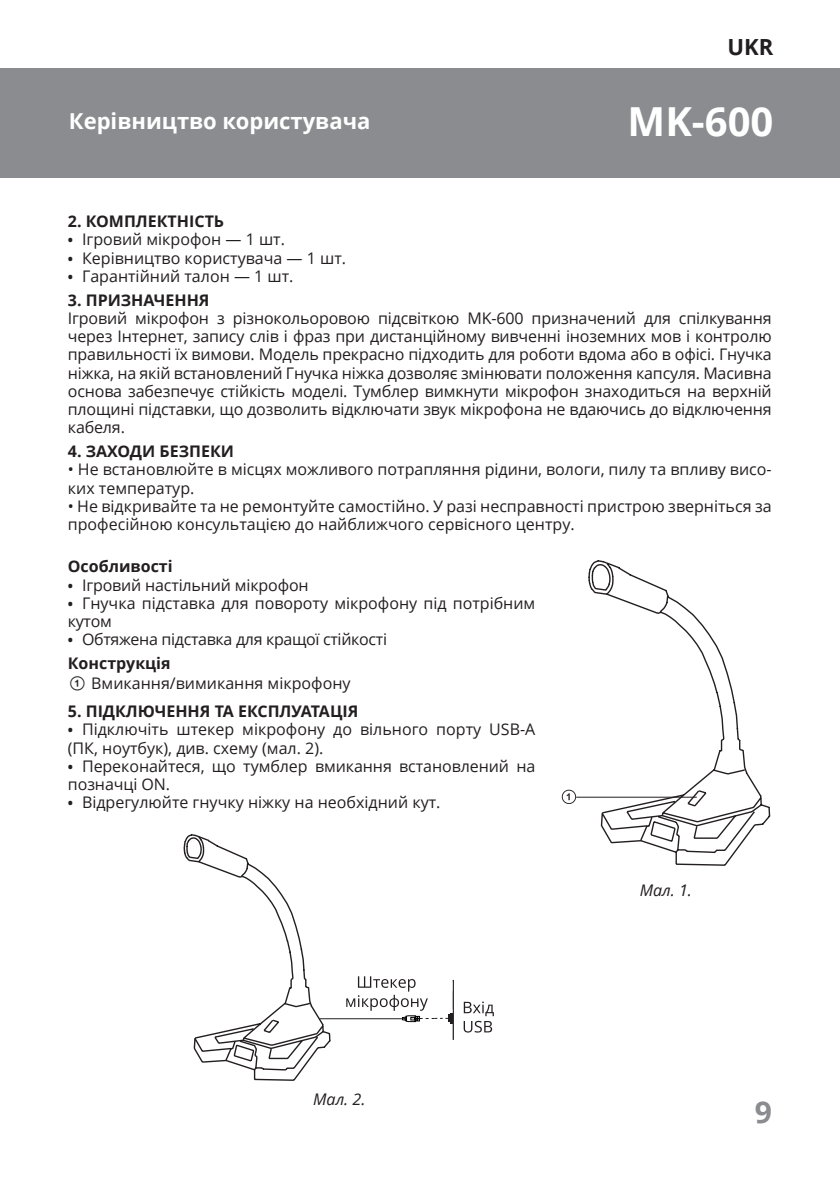
<style>
.page{position:relative;width:840px;height:1191px;background:#fff}
.page>*{position:absolute;margin:0;border:0;box-sizing:border-box;transform-origin:0 0}
.t1{font:700 40px "Open Sans";color:#fff}
.t2{font:700 30px "Open Sans";color:#8a8c8f}
.t3{font:700 22.2px "Open Sans";color:#231f20}
.t4{font:700 22px "Open Sans";color:#fff}
.t5{font:16px/18.2px "Open Sans";color:#231f20}
.t6{font:700 16px "Open Sans";color:#231f20}
.t7{font:16px/24px "Open Sans";letter-spacing:-.02em;color:#231f20}
.t8{font:italic 16px "Open Sans";color:#231f20}
.s1{font-weight:700;font-size:14px}
.s2{font-weight:700}
.s3{font-family:"SVEN"}
</style>
<div class="page">
<div style="left:0;top:68px;width:839px;height:109px;background:#8a8c8f"></div>
<svg style="left:587px;top:560px;width:184px;height:306px"></svg>
<svg style="left:561px;top:789px;width:14px;height:15px"></svg>
<hr style="left:576px;top:797px;width:120px;height:1px;background:#231f20">
<hr style="left:319px;top:1018px;width:83px;height:1px;background:#231f20">
<svg style="left:183px;top:834px;width:148px;height:247px"></svg>
<svg style="left:463px;top:1001px;width:30px;height:31px"></svg>
<svg style="left:346px;top:976px;width:107px;height:64px"></svg>
<h3 class="t3" style="left:727px;top:32px;width:47px">UKR</h3>
<h3 class="t4" style="left:69px;top:106px;width:303px">Керівництво користувача</h3>
<h1 class="t1" style="left:627px;top:94px;width:147px">MK-600</h1>
<p class="t6" style="left:68px;top:210px;width:158px">2. КОМПЛЕКТНІСТЬ</p>
<p class="t5" style="left:68px;top:230px;width:218px"><span class="s1">•</span> Ігровий мікрофон — 1 шт.</p>
<p class="t5" style="left:68px;top:248px;width:279px"><span class="s1">•</span> Керівництво користувача — 1 шт.</p>
<p class="t5" style="left:68px;top:266px;width:227px"><span class="s1">•</span> Гарантійний талон — 1 шт.</p>
<p class="t6" style="left:68px;top:289px;width:143px">3. ПРИЗНАЧЕННЯ</p>
<p class="t5" style="left:68px;top:309px;width:705px;text-align:justify">Ігровий мікрофон з різнокольоровою підсвіткою MK-600 призначений для спілкування через Інтернет, запису слів і фраз при дистанційному вивченні іноземних мов і контролю правильності їх вимови. Модель прекрасно підходить для роботи вдома або в офісі. Гнучка ніжка, на якій встановлений Гнучка ніжка дозволяє змінювати положення капсуля. Масивна основа забезпечує стійкість моделі. Тумблер вимкнути мікрофон знаходиться на верхній площині підставки, що дозволить відключати звук мікрофона не вдаючись до відключення кабеля.</p>
<p class="t6" style="left:68px;top:440px;width:167px">4. ЗАХОДИ БЕЗПЕКИ</p>
<p class="t5" style="left:68px;top:460px;width:704px">• Не встановлюйте в місцях можливого потрапляння рідини, вологи, пилу та впливу висо&shy;ких температур.</p>
<p class="t5" style="left:68px;top:496px;width:704px">• Не відкривайте та не ремонтуйте самостійно. У разі несправності пристрою зверніться за професійною консультацією до найближчого сервісного центру.</p>
<p class="t6" style="left:68px;top:555px;width:106px">Особливості</p>
<p class="t5" style="left:68px;top:575px;width:242px"><span class="s1">•</span> Ігровий настільний мікрофон</p>
<p class="t5" style="left:68px;top:593px;width:468px"><span class="s1">•</span> Гнучка підставка для повороту мікрофону під потрібним кутом</p>
<p class="t7" style="left:68px;top:627px;width:320px"><span class="s1">•</span> Обтяжена підставка для кращої стійкості<br><span class="s2">Конструкція</span></p>
<p class="t5" style="left:68px;top:674px;width:284px"><span class="s3">a</span> Вмикання/вимикання мікрофону</p>
<p class="t6" style="left:68px;top:700px;width:292px">5. ПІДКЛЮЧЕННЯ ТА ЕКСПЛУАТАЦІЯ</p>
<p class="t5" style="left:68px;top:720px;width:468px"><span class="s1">•</span> Підключіть штекер мікрофону до вільного порту USB-A (ПК, ноутбук), див. схему (мал. 2).</p>
<p class="t5" style="left:68px;top:756px;width:469px"><span class="s1">•</span> Переконайтеся, що тумблер вмикання встановлений на позначці ON.</p>
<p class="t5" style="left:68px;top:793px;width:374px"><span class="s1">•</span> Відрегулюйте гнучку ніжку на необхідний кут.</p>
<p class="t8" style="left:313px;top:1087px;width:54px">Мал. 2.</p>
<p class="t8" style="left:639px;top:878px;width:54px">Мал. 1.</p>
<h2 class="t2" style="left:754px;top:1090px;width:19px">9</h2>
</div>
